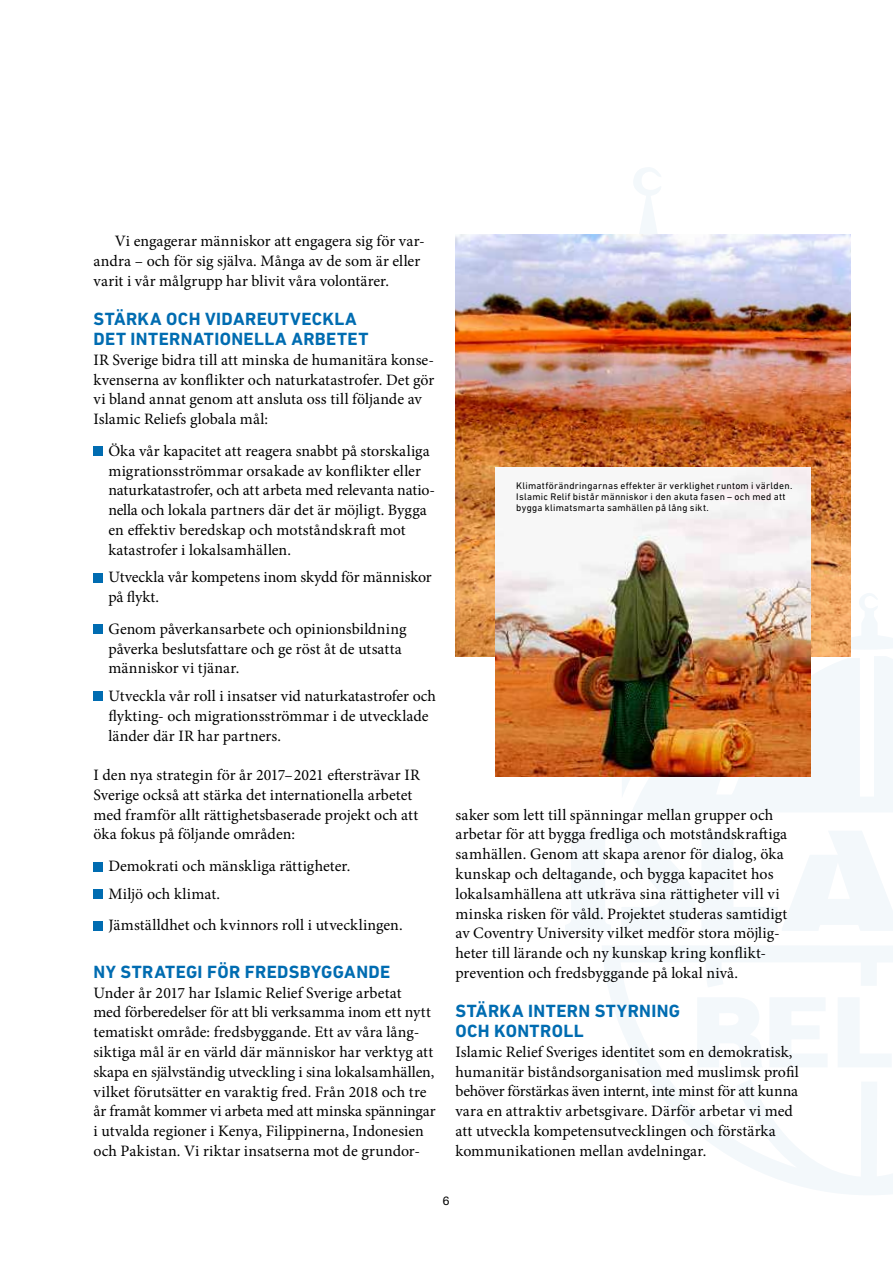
<style>
.page{position:relative;width:893px;height:1263px;background:#fff}
.page>*{position:absolute;margin:0;border:0;box-sizing:border-box;transform-origin:0 0}
.t1{font:700 18px/19.5px "DIN Next LT Pro";letter-spacing:.02em;color:#006cb1}
.t2{font:15.9px/19.8px "Minion Pro";letter-spacing:.005em;color:#000}
.t3{font:12px "Helvetica Neue";color:#000}
.t4{font:9.75px/11.2px "DIN Next LT Pro";letter-spacing:.03em;color:#000}
</style>
<div class="page">
<svg style="left:602px;top:167px;width:71px;height:629px"></svg>
<svg style="left:602px;top:946px;width:291px;height:249px"></svg>
<svg style="left:697px;top:997px;width:196px;height:70px"></svg>
<svg style="left:565px;top:831px;width:46px;height:100px"></svg>
<svg style="left:622px;top:831px;width:271px;height:100px"></svg>
<svg style="left:631px;top:592px;width:262px;height:220px"></svg>
<div style="left:94px;top:447px;width:9px;height:9px;background:#006cb1"></div>
<div style="left:94px;top:573px;width:9px;height:9px;background:#006cb1"></div>
<div style="left:94px;top:625px;width:9px;height:9px;background:#006cb1"></div>
<div style="left:94px;top:692px;width:9px;height:9px;background:#006cb1"></div>
<div style="left:94px;top:862px;width:9px;height:9px;background:#006cb1"></div>
<div style="left:94px;top:890px;width:9px;height:9px;background:#006cb1"></div>
<div style="left:94px;top:921px;width:9px;height:9px;background:#006cb1"></div>
<img style="left:455px;top:235px;width:395px;height:421px">
<img style="left:496px;top:467px;width:314px;height:309px">
<p class="t2" style="left:94px;top:231px;width:333px;text-indent:21px">Vi engagerar människor att engagera sig för var&shy;andra – och för sig själva. Många av de som är eller varit i vår målgrupp har blivit våra volontärer.</p>
<p class="t1" style="left:94px;top:309px;width:276px">STÄRKA OCH VIDAREUTVECKLA<br>DET INTERNATIONELLA ARBETET</p>
<p class="t2" style="left:94px;top:350px;width:342px">IR Sverige bidra till att minska de humanitära konse&shy;kvenserna av konflikter och naturkatastrofer. Det gör vi bland annat genom att ansluta oss till följande av Islamic Reliefs globala mål:</p>
<p class="t2" style="left:108px;top:441px;width:328px">Öka vår kapacitet att reagera snabbt på storskaliga migrationsströmmar orsakade av konflikter eller naturkatastrofer, och att arbeta med relevanta natio&shy;nella och lokala partners där det är möjligt. Bygga en effektiv beredskap och motståndskraft mot katastrofer i lokalsamhällen.</p>
<p class="t2" style="left:108px;top:567px;width:325px">Utveckla vår kompetens inom skydd för människor på flykt.</p>
<p class="t2" style="left:108px;top:619px;width:300px">Genom påverkansarbete och opinionsbildning påverka beslutsfattare och ge röst åt de utsatta människor vi tjänar.</p>
<p class="t2" style="left:108px;top:686px;width:329px">Utveckla vår roll i insatser vid naturkatastrofer och flykting- och migrationsströmmar i de utvecklade länder där IR har partners.</p>
<p class="t2" style="left:94px;top:765px;width:328px">I den nya strategin för år 2017–2021 eftersträvar IR Sverige också att stärka det internationella arbetet med framför allt rättighetsbaserade projekt och att öka fokus på följande områden:</p>
<p class="t2" style="left:108px;top:852px;width:243px;line-height:27.8px">Demokrati och mänskliga rättigheter.<br>Miljö och klimat.</p>
<p class="t2" style="left:108px;top:915px;width:296px">Jämställdhet och kvinnors roll i utvecklingen.</p>
<p class="t1" style="left:94px;top:962px;width:298px">NY STRATEGI FÖR FREDSBYGGANDE</p>
<p class="t2" style="left:94px;top:983px;width:344px">Under år 2017 har Islamic Relief Sverige arbetat<br>med förberedelser för att bli verksamma inom ett nytt tematiskt område: fredsbyggande. Ett av våra lång&shy;siktiga mål är en värld där människor har verktyg att skapa en självständig utveckling i sina lokalsamhällen, vilket förutsätter en varaktig fred. Från 2018 och tre år framåt kommer vi arbeta med att minska spänningar i utvalda regioner i Kenya, Filippinerna, Indonesien och Pakistan. Vi riktar insatserna mot de grundor-</p>
<p class="t4" style="left:516px;top:480px;width:278px">Klimatförändringarnas effekter är verklighet runtom i världen.<br>Islamic Relif bistår människor i den akuta fasen – och med att bygga klimatsmarta samhällen på lång sikt.</p>
<p class="t2" style="left:455px;top:805px;width:333px">saker som lett till spänningar mellan grupper och arbetar för att bygga fredliga och motståndskraftiga samhällen. Genom att skapa arenor för dialog, öka kunskap och deltagande, och bygga kapacitet hos lokalsamhällena att utkräva sina rättigheter vill vi minska risken för våld. Projektet studeras samtidigt av Coventry University vilket medför stora möjlig&shy;heter till lärande och ny kunskap kring konflikt&shy;prevention och fredsbyggande på lokal nivå.</p>
<p class="t1" style="left:455px;top:1001px;width:226px">STÄRKA INTERN STYRNING<br>OCH KONTROLL</p>
<p class="t2" style="left:455px;top:1042px;width:345px">Islamic Relief Sveriges identitet som en demokratisk, humanitär biståndsorganisation med muslimsk profil behöver förstärkas även internt, inte minst för att kunna vara en attraktiv arbetsgivare. Därför arbetar vi med att utveckla kompetensutvecklingen och förstärka kommunikationen mellan avdelningar.</p>
<p class="t3" style="left:443px;top:1193px;width:8px">6</p>
</div>
